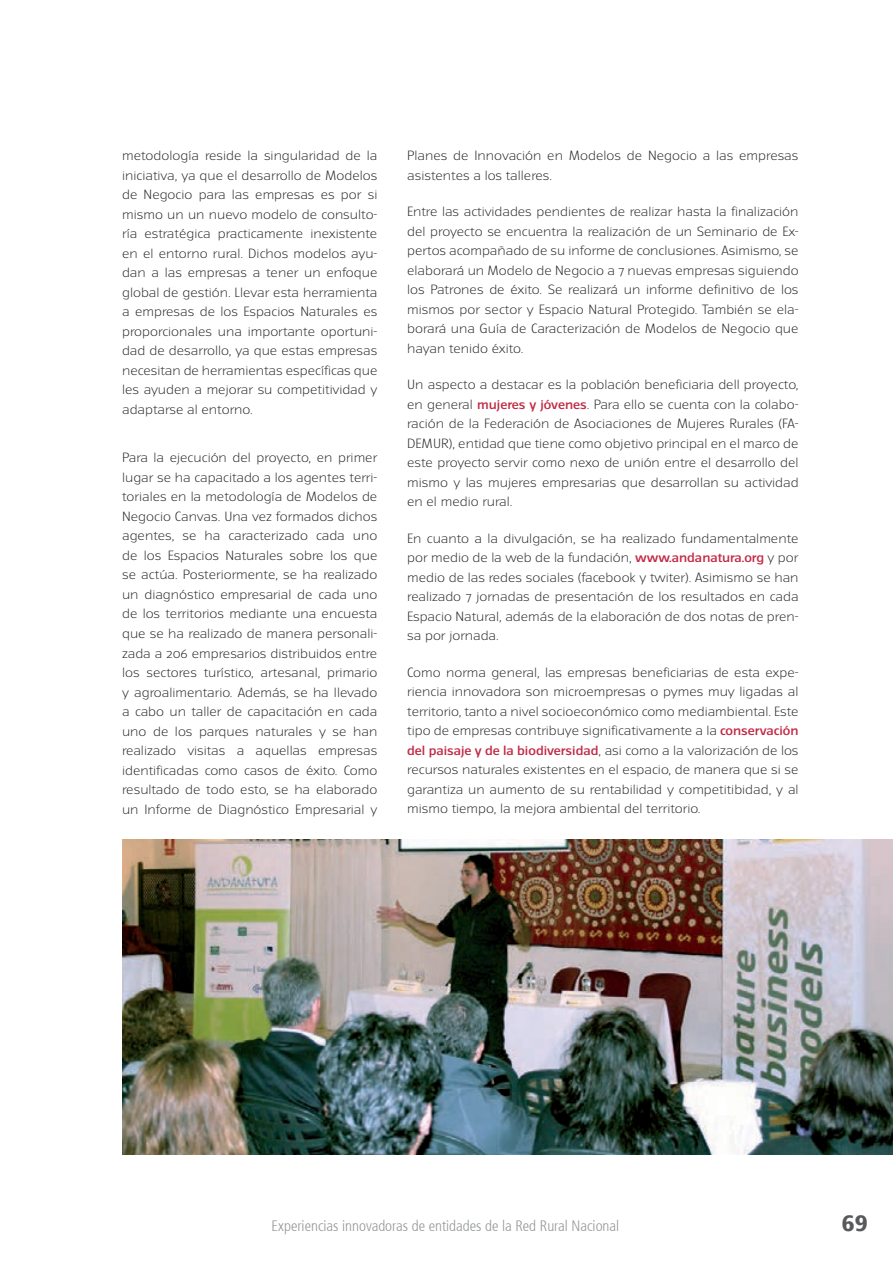
<style>
.page{position:relative;width:893px;height:1261px;background:#fff}
.page>*{position:absolute;margin:0;border:0;box-sizing:border-box;transform-origin:0 0}
.t1{font:900 condensed 22.5px "Frutiger 77";color:#58595b;scale:1.1 1}
.t2{font:300 condensed 15px "Frutiger 47";color:#949698}
.t3{font:300 12px/19.5px "Turmino";color:#231f20;text-align:justify;scale:1.1 1}
.s1{font-weight:500;color:#c12a45}
</style>
<div class="page">
<img style="left:122px;top:840px;width:770px;height:314px">
<p class="t3" style="left:122px;top:146px;width:233px">metodología reside la singularidad de la iniciativa, ya que el desarrollo de Modelos de Negocio para las empresas es por si mismo un un nuevo modelo de consulto&shy;ría estratégica practicamente inexistente en el entorno rural. Dichos modelos ayu&shy;dan a las empresas a tener un enfoque global de gestión. Llevar esta herramienta a empresas de los Espacios Naturales es proporcionales una importante oportuni&shy;dad de desarrollo, ya que estas empresas necesitan de herramientas específicas que les ayuden a mejorar su competitividad y adaptarse al entorno.</p>
<p class="t3" style="left:122px;top:448px;width:233px">Para la ejecución del proyecto, en primer lugar se ha capacitado a los agentes terri&shy;toriales en la metodología de Modelos de Negocio Canvas. Una vez formados dichos agentes, se ha caracterizado cada uno de los Espacios Naturales sobre los que se actúa. Posteriormente, se ha realizado un diagnóstico empresarial de cada uno de los territorios mediante una encuesta que se ha realizado de manera personali&shy;zada a 206 empresarios distribuidos entre los sectores turístico, artesanal, primario y agroalimentario. Además, se ha llevado a cabo un taller de capacitación en cada uno de los parques naturales y se han realizado visitas a aquellas empresas identificadas como casos de éxito. Como resultado de todo esto, se ha elaborado un Informe de Diagnóstico Empresarial y</p>
<p class="t3" style="left:407px;top:146px;width:357px">Planes de Innovación en Modelos de Negocio a las empresas asistentes a los talleres.</p>
<p class="t3" style="left:407px;top:202px;width:357px">Entre las actividades pendientes de realizar hasta la finalización del proyecto se encuentra la realización de un Seminario de Ex&shy;pertos acompañado de su informe de conclusiones. Asimismo, se elaborará un Modelo de Negocio a 7 nuevas empresas siguiendo los Patrones de éxito. Se realizará un informe definitivo de los mismos por sector y Espacio Natural Protegido. También se ela&shy;borará una Guía de Caracterización de Modelos de Negocio que hayan tenido éxito.</p>
<p class="t3" style="left:407px;top:375px;width:357px">Un aspecto a destacar es la población beneficiaria dell proyecto, en general <span class="s1">mujeres y jóvenes</span>. Para ello se cuenta con la colabo&shy;ración de la Federación de Asociaciones de Mujeres Rurales (FA-DEMUR), entidad que tiene como objetivo principal en el marco de este proyecto servir como nexo de unión entre el desarrollo del mismo y las mujeres empresarias que desarrollan su actividad en el medio rural.</p>
<p class="t3" style="left:407px;top:529px;width:357px">En cuanto a la divulgación, se ha realizado fundamentalmente por medio de la web de la fundación, <span class="s1">www.andanatura.org</span> y por medio de las redes sociales (facebook y twiter). Asimismo se han realizado 7 jornadas de presentación de los resultados en cada Espacio Natural, además de la elaboración de dos notas de pren&shy;sa por jornada.</p>
<p class="t3" style="left:407px;top:663px;width:357px">Como norma general, las empresas beneficiarias de esta expe&shy;riencia innovadora son microempresas o pymes muy ligadas al territorio, tanto a nivel socioeconómico como mediambiental. Este tipo de empresas contribuye significativamente a la <span class="s1">conservación del paisaje y de la biodiversidad</span>, asi como a la valorización de los recursos naturales existentes en el espacio, de manera que si se garantiza un aumento de su rentabilidad y competitibidad, y al mismo tiempo, la mejora ambiental del territorio.</p>
<p class="t2" style="left:271px;top:1217px;width:349px">Experiencias innovadoras de entidades de la Red Rural Nacional</p>
<h1 class="t1" style="left:841px;top:1209px;width:25px">69</h1>
</div>
